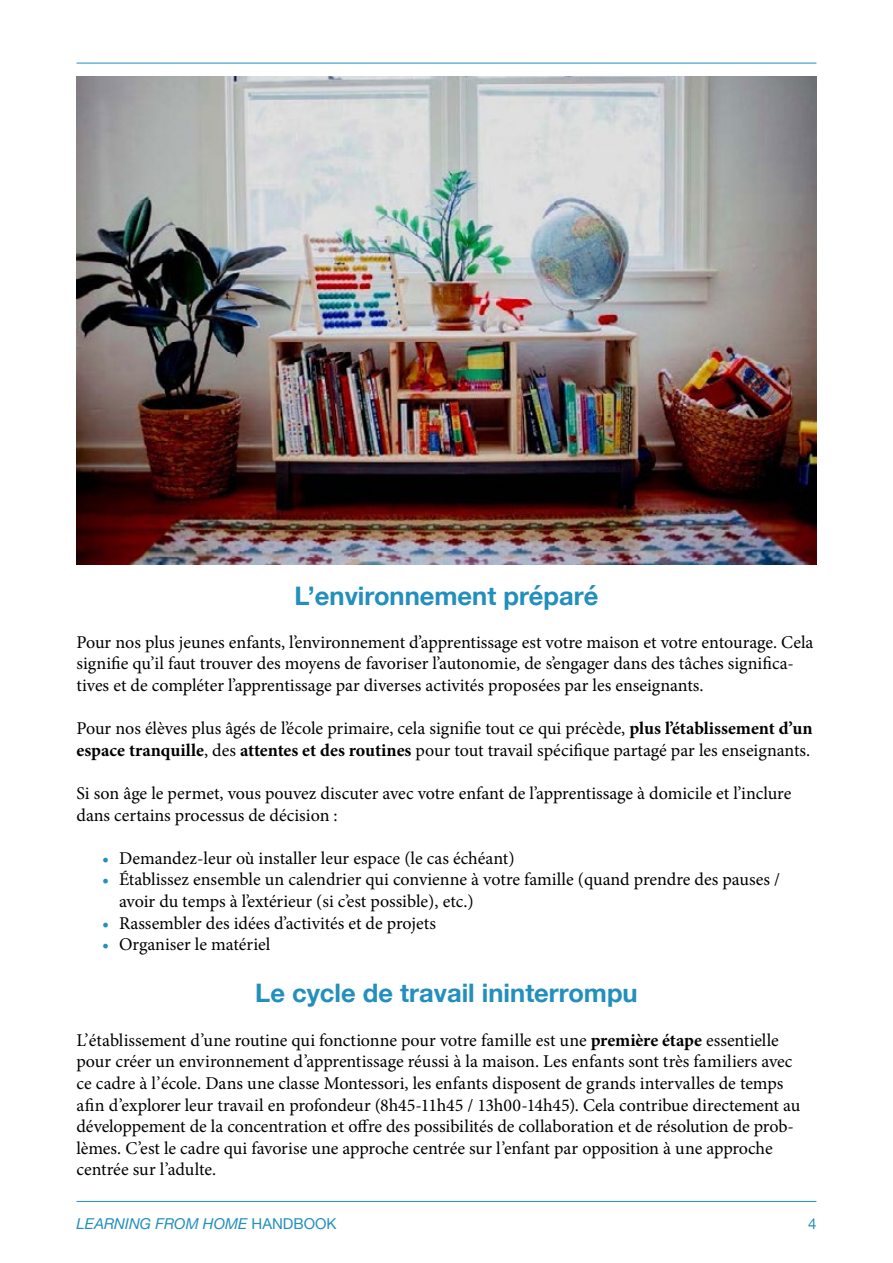
<style>
.page{position:relative;width:893px;height:1263px;background:#fff}
.page>*{position:absolute;margin:0;border:0;box-sizing:border-box;transform-origin:0 0}
.t1{font:700 25.5px "Helvetica Neue";color:#228fbd}
.t2{font:18px/21.6px "Minion Pro";color:#000}
.t3{font:italic 15px "Helvetica Neue";color:#228fbd}
.t4{font:15px "Helvetica Neue";color:#228fbd}
.s1{font-weight:700}
.s2{color:#228fbd}
.s3{font-style:normal}
</style>
<div class="page">
<hr style="left:77px;top:1201px;width:739px;height:1px;background:#228fbd">
<hr style="left:77px;top:63px;width:739px;height:1px;background:#228fbd">
<img style="left:77px;top:77px;width:739px;height:488px">
<h1 class="t1" style="left:295px;top:575px;width:305px">L’environnement préparé</h1>
<p class="t2" style="left:77px;top:631px;width:738px">Pour nos plus jeunes enfants, l’environnement d’apprentissage est votre maison et votre entourage. Cela signifie qu’il faut trouver des moyens de favoriser l’autonomie, de s’engager dans des tâches significa&shy;tives et de compléter l’apprentissage par diverses activités proposées par les enseignants.</p>
<p class="t2" style="left:77px;top:718px;width:738px">Pour nos élèves plus âgés de l’école primaire, cela signifie tout ce qui précède, <span class="s1">plus l’établissement d’un espace tranquille</span>, des <span class="s1">attentes et des routines</span> pour tout travail spécifique partagé par les enseignants.</p>
<p class="t2" style="left:77px;top:783px;width:716px">Si son âge le permet, vous pouvez discuter avec votre enfant de l’apprentissage à domicile et l’inclure dans certains processus de décision :</p>
<p class="t2" style="left:102px;top:847px;width:414px"><span class="s2">•</span> Demandez-leur où installer leur espace (le cas échéant)</p>
<p class="t2" style="left:119px;top:869px;width:662px;text-indent:-17px"><span class="s2">•</span> Établissez ensemble un calendrier qui convienne à votre famille (quand prendre des pauses / avoir du temps à l’extérieur (si c’est possible), etc.)</p>
<p class="t2" style="left:102px;top:912px;width:335px"><span class="s2">•</span> Rassembler des idées d’activités et de projets</p>
<p class="t2" style="left:102px;top:934px;width:170px"><span class="s2">•</span> Organiser le matériel</p>
<h1 class="t1" style="left:255px;top:973px;width:384px">Le cycle de travail ininterrompu</h1>
<p class="t2" style="left:77px;top:1029px;width:725px">L’établissement d’une routine qui fonctionne pour votre famille est une <span class="s1">première étape</span> essentielle pour créer un environnement d’apprentissage réussi à la maison. Les enfants sont très familiers avec ce cadre à l’école. Dans une classe Montessori, les enfants disposent de grands intervalles de temps afin d’explorer leur travail en profondeur (8h45-11h45 / 13h00-14h45). Cela contribue directement au développement de la concentration et offre des possibilités de collaboration et de résolution de prob&shy;lèmes. C’est le cadre qui favorise une approche centrée sur l’enfant par opposition à une approche centrée sur l’adulte.</p>
<p class="t3" style="left:77px;top:1213px;width:261px">LEARNING FROM HOME <span class="s3">HANDBOOK</span></p>
<p class="t4" style="left:808px;top:1213px;width:10px">4</p>
</div>
